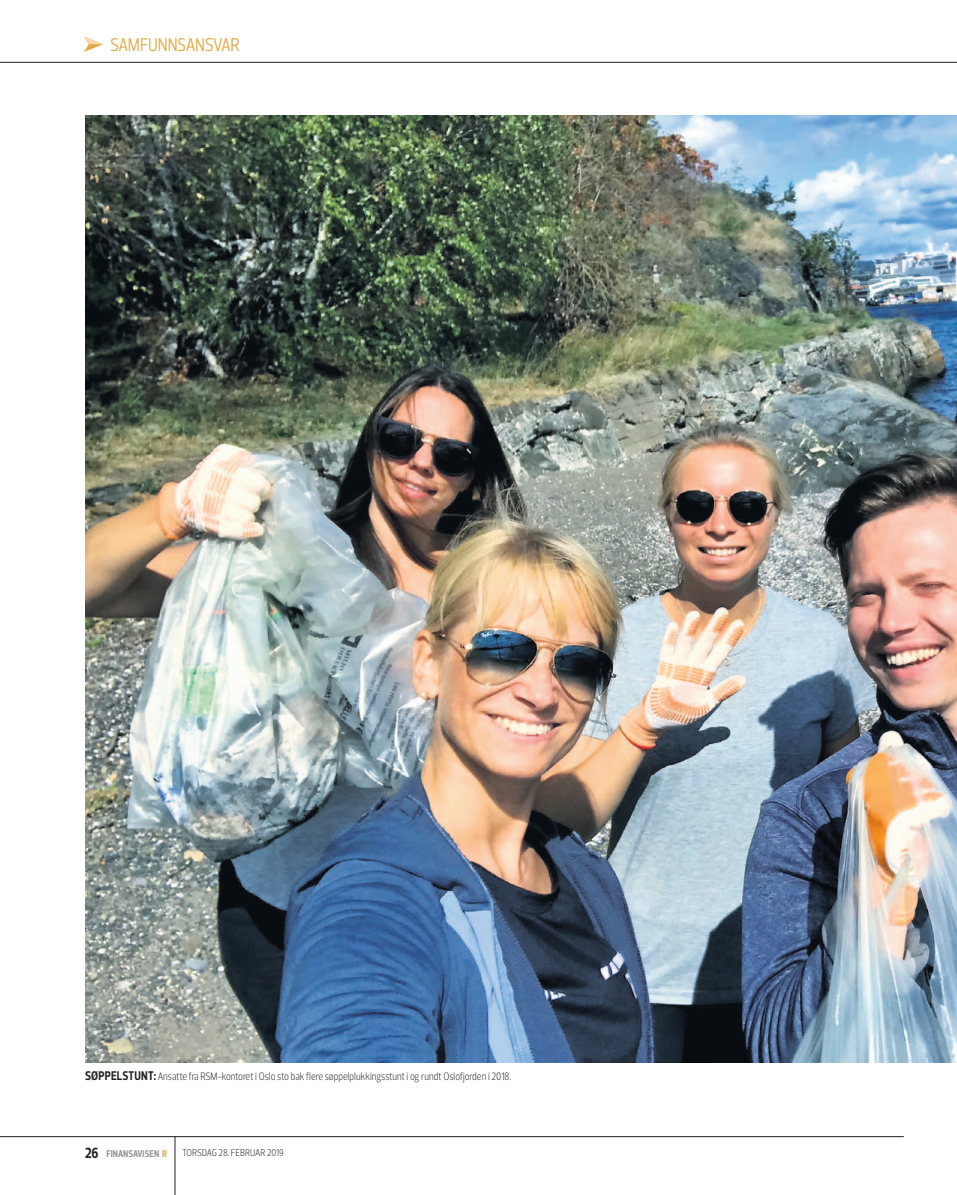
<style>
.page{position:relative;width:957px;height:1195px;background:#fff}
.page>*{position:absolute;margin:0;border:0;box-sizing:border-box;transform-origin:0 0}
.t1{font:18.75px "Prelo Condensed";letter-spacing:-.015em;color:#e4a945}
.t2{font:300 11px "Prelo Condensed";letter-spacing:.005em;color:#231f20}
.t3{font:300 10px "Prelo Condensed";color:#231f20}
.t4{font:700 10px "Prelo Condensed";letter-spacing:.005em;color:#939598}
.s1{font-weight:700;font-size:12.75px}
.s2{font-size:15px;color:#231f20}
.s3{color:#e4a945}
</style>
<div class="page">
<hr style="left:0;top:1136px;width:904px;height:1px;background:#231f20">
<hr style="left:0;top:62px;width:957px;height:1px;background:#231f20">
<hr style="left:175px;top:1136px;width:1px;height:58px;background:#231f20">
<svg style="left:84px;top:37px;width:19px;height:15px"></svg>
<img style="left:85px;top:115px;width:872px;height:947px">
<h1 class="t1" style="left:110px;top:33px;width:131px">SAMFUNNSANSVAR</h1>
<p class="t2" style="left:85px;top:1069px;width:428px"><span class="s1">SØPPELSTUNT:</span> Ansatte fra RSM-kontoret i Oslo sto bak flere søppelplukkingsstunt i og rundt Oslofjorden i 2018.</p>
<p class="t4" style="left:85px;top:1146px;width:84px"><span class="s2">26</span> FINANSAVISEN <span class="s3">R</span></p>
<p class="t3" style="left:182px;top:1146px;width:103px">Torsdag 28. Februar 2019</p>
</div>
